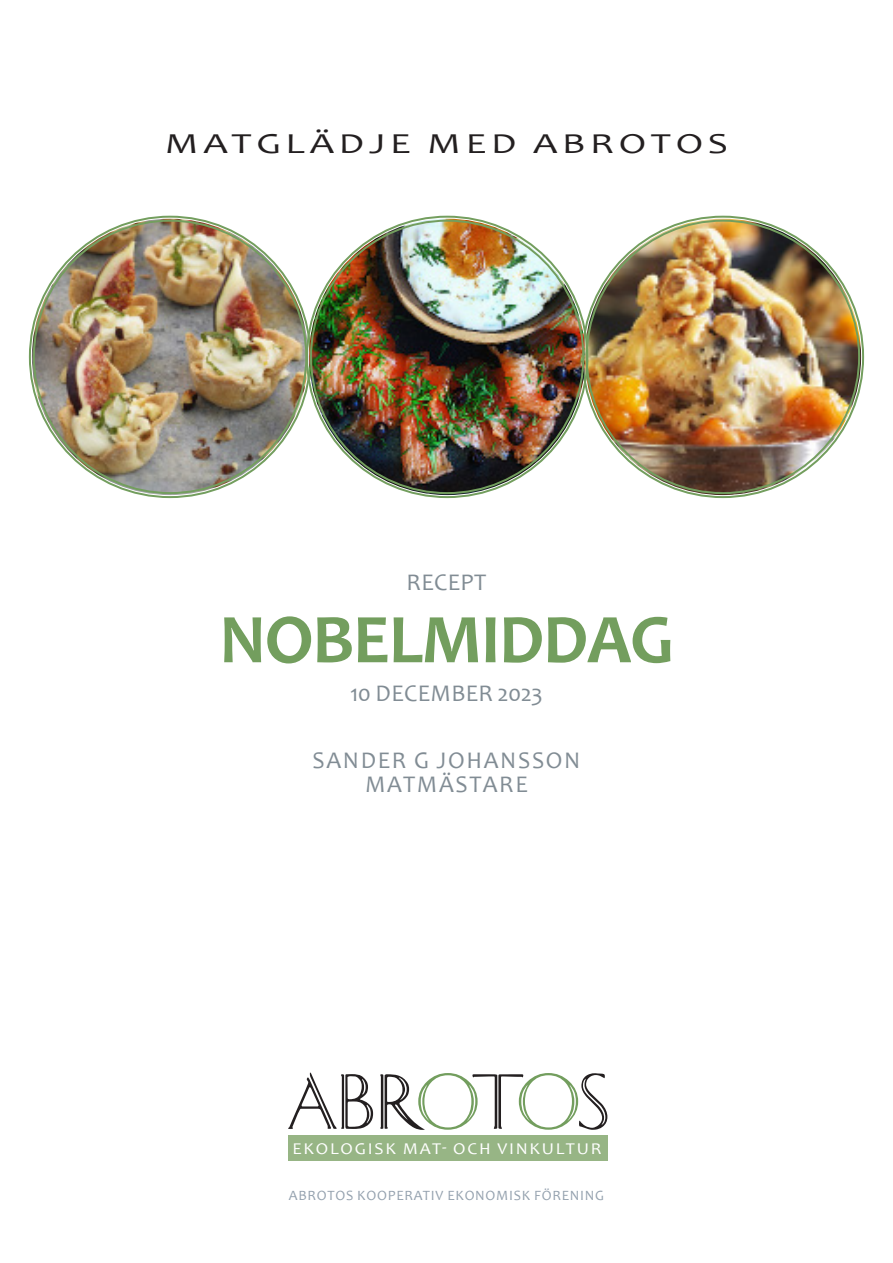
<style>
.page{position:relative;width:893px;height:1263px;background:#fff}
.page>*{position:absolute;margin:0;border:0;box-sizing:border-box;transform-origin:0 0}
.t1{font:77.7px "Caesar";letter-spacing:-.07em;color:#231f20}
.BRÖD_NOT{font:700 70.5px "Candara";letter-spacing:-.02em;color:#739e5e}
.BRÖD_NOT-2{font:29.1px "Candara";letter-spacing:.12em;color:#231f20;scale:1.36 1}
.BRÖD_NOT-3{font:24px "Candara";letter-spacing:.07em;color:#818c94}
.BRÖD_NOT-4{font:24px "Candara";letter-spacing:.015em;color:#818c94}
.t2{font:16.5px "Candara";letter-spacing:.1em;color:#fff;scale:1.08 1}
.BRÖD_NOT-5{font:14.25px "Candara";letter-spacing:.05em;color:#94a1ae}
.s1{color:#739e5e}
</style>
<div class="page">
<div style="left:288px;top:1135px;width:319px;height:26px;background:#97b585"></div>
<img style="left:32px;top:219px;width:276px;height:276px;border-radius:138px">
<img style="left:585px;top:219px;width:276px;height:276px;border-radius:138px">
<img style="left:309px;top:219px;width:276px;height:276px;border-radius:138px">
<p class="BRÖD_NOT-2" style="left:165px;top:126px;width:416px">MATGLÄDJE MED ABROTOS</p>
<p class="BRÖD_NOT-3" style="left:407px;top:568px;width:81px">RECEPT</p>
<p class="BRÖD_NOT" style="left:219px;top:597px;width:456px">NOBELMIDDAG</p>
<p class="BRÖD_NOT-4" style="left:350px;top:679px;width:194px">10 DECEMBER 2023</p>
<p class="BRÖD_NOT-3" style="left:313px;top:746px;width:269px">SANDER G JOHANSSON</p>
<p class="BRÖD_NOT-3" style="left:365px;top:770px;width:164px">MATMÄSTARE</p>
<p class="t1" style="left:288px;top:1062px;width:324px">ABR<span class="s1">O</span>T<span class="s1">O</span>S</p>
<p class="t2" style="left:292px;top:1138px;width:288px">EKOLOGISK MAT- OCH VINKULTUR</p>
<p class="BRÖD_NOT-5" style="left:289px;top:1187px;width:317px">ABROTOS KOOPERATIV EKONOMISK FÖRENING</p>
</div>
